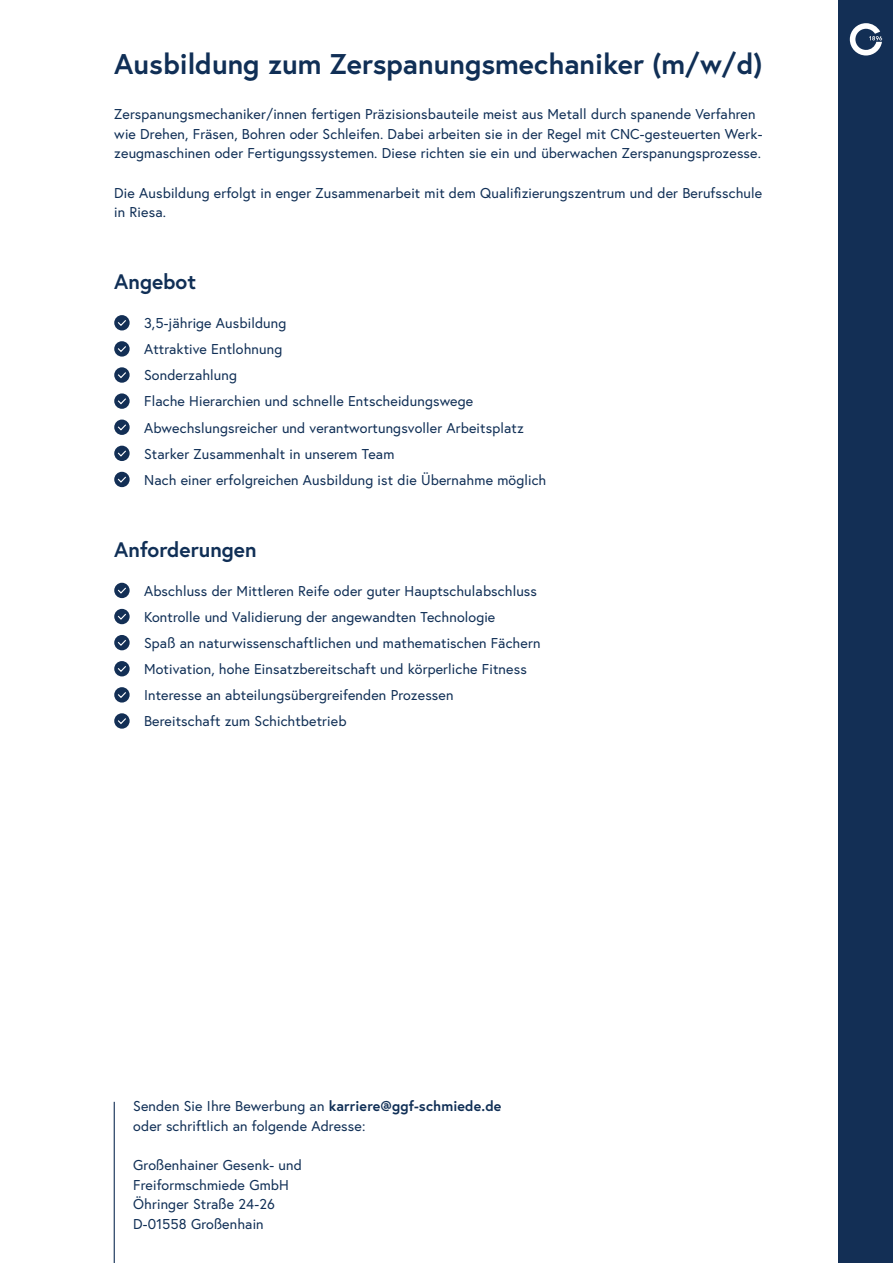
<style>
.page{position:relative;width:893px;height:1263px;background:#fff}
.page>*{position:absolute;margin:0;border:0;box-sizing:border-box;transform-origin:0 0}
.t1{font:700 28.5px "Europa";color:#102f56}
.t2{font:700 21px "Europa";color:#102f56}
.t3{font:14.25px/26.1px "Europa";letter-spacing:.01em;color:#102f56}
.s1{font-weight:700}
</style>
<div class="page">
<hr style="left:114px;top:1102px;width:1px;height:161px;background:#132f55">
<svg style="left:114px;top:315px;width:16px;height:15px"></svg>
<svg style="left:117px;top:319px;width:10px;height:8px"></svg>
<svg style="left:114px;top:341px;width:16px;height:16px"></svg>
<svg style="left:117px;top:345px;width:10px;height:8px"></svg>
<svg style="left:114px;top:367px;width:16px;height:16px"></svg>
<svg style="left:117px;top:371px;width:10px;height:8px"></svg>
<svg style="left:114px;top:393px;width:16px;height:16px"></svg>
<svg style="left:117px;top:397px;width:10px;height:8px"></svg>
<svg style="left:114px;top:420px;width:16px;height:15px"></svg>
<svg style="left:117px;top:423px;width:10px;height:8px"></svg>
<svg style="left:114px;top:446px;width:16px;height:15px"></svg>
<svg style="left:117px;top:449px;width:10px;height:8px"></svg>
<svg style="left:114px;top:472px;width:16px;height:15px"></svg>
<svg style="left:117px;top:475px;width:10px;height:9px"></svg>
<svg style="left:114px;top:583px;width:16px;height:15px"></svg>
<svg style="left:117px;top:586px;width:10px;height:8px"></svg>
<svg style="left:114px;top:609px;width:16px;height:15px"></svg>
<svg style="left:117px;top:612px;width:10px;height:9px"></svg>
<svg style="left:114px;top:635px;width:16px;height:15px"></svg>
<svg style="left:117px;top:639px;width:10px;height:8px"></svg>
<svg style="left:114px;top:661px;width:16px;height:15px"></svg>
<svg style="left:117px;top:665px;width:10px;height:8px"></svg>
<svg style="left:114px;top:687px;width:16px;height:15px"></svg>
<svg style="left:117px;top:691px;width:10px;height:8px"></svg>
<svg style="left:114px;top:713px;width:16px;height:16px"></svg>
<svg style="left:117px;top:717px;width:10px;height:8px"></svg>
<div style="left:839px;top:0;width:54px;height:1263px;background:#132f55"></div>
<svg style="left:850px;top:23px;width:32px;height:33px"></svg>
<h1 class="t1" style="left:114px;top:44px;width:649px">Ausbildung zum Zerspanungsmechaniker (m/w/d)</h1>
<p class="t3" style="left:114px;top:104px;width:650px;line-height:19.6px">Zerspanungsmechaniker/innen fertigen Präzisionsbauteile meist aus Metall durch spanende Verfahren wie Drehen, Fräsen, Bohren oder Schleifen. Dabei arbeiten sie in der Regel mit CNC-gesteuerten Werk&shy;zeugmaschinen oder Fertigungssystemen. Diese richten sie ein und überwachen Zerspanungsprozesse.</p>
<p class="t3" style="left:114px;top:183px;width:649px;line-height:19.6px">Die Ausbildung erfolgt in enger Zusammenarbeit mit dem Qualifizierungszentrum und der Berufsschule in Riesa.</p>
<h2 class="t2" style="left:114px;top:267px;width:83px">Angebot</h2>
<p class="t3" style="left:144px;top:310px;width:404px">3,5-jährige Ausbildung<br>Attraktive Entlohnung<br>Sonderzahlung<br>Flache Hierarchien und schnelle Entscheidungswege Abwechslungsreicher und verantwortungsvoller Arbeitsplatz Starker Zusammenhalt in unserem Team<br>Nach einer erfolgreichen Ausbildung ist die Übernahme möglich</p>
<h2 class="t2" style="left:114px;top:535px;width:144px">Anforderungen</h2>
<p class="t3" style="left:144px;top:577px;width:398px">Abschluss der Mittleren Reife oder guter Hauptschulabschluss Kontrolle und Validierung der angewandten Technologie<br>Spaß an naturwissenschaftlichen und mathematischen Fächern Motivation, hohe Einsatzbereitschaft und körperliche Fitness Interesse an abteilungsübergreifenden Prozessen<br>Bereitschaft zum Schichtbetrieb</p>
<p class="t3" style="left:133px;top:1096px;width:370px;line-height:19.6px">Senden Sie Ihre Bewerbung an <span class="s1">karriere@ggf-schmiede.de </span>oder schriftlich an folgende Adresse:</p>
<p class="t3" style="left:133px;top:1155px;width:170px;line-height:19.6px">Großenhainer Gesenk- und<br>Freiformschmiede GmbH<br>Öhringer Straße 24-26<br>D-01558 Großenhain</p>
</div>
